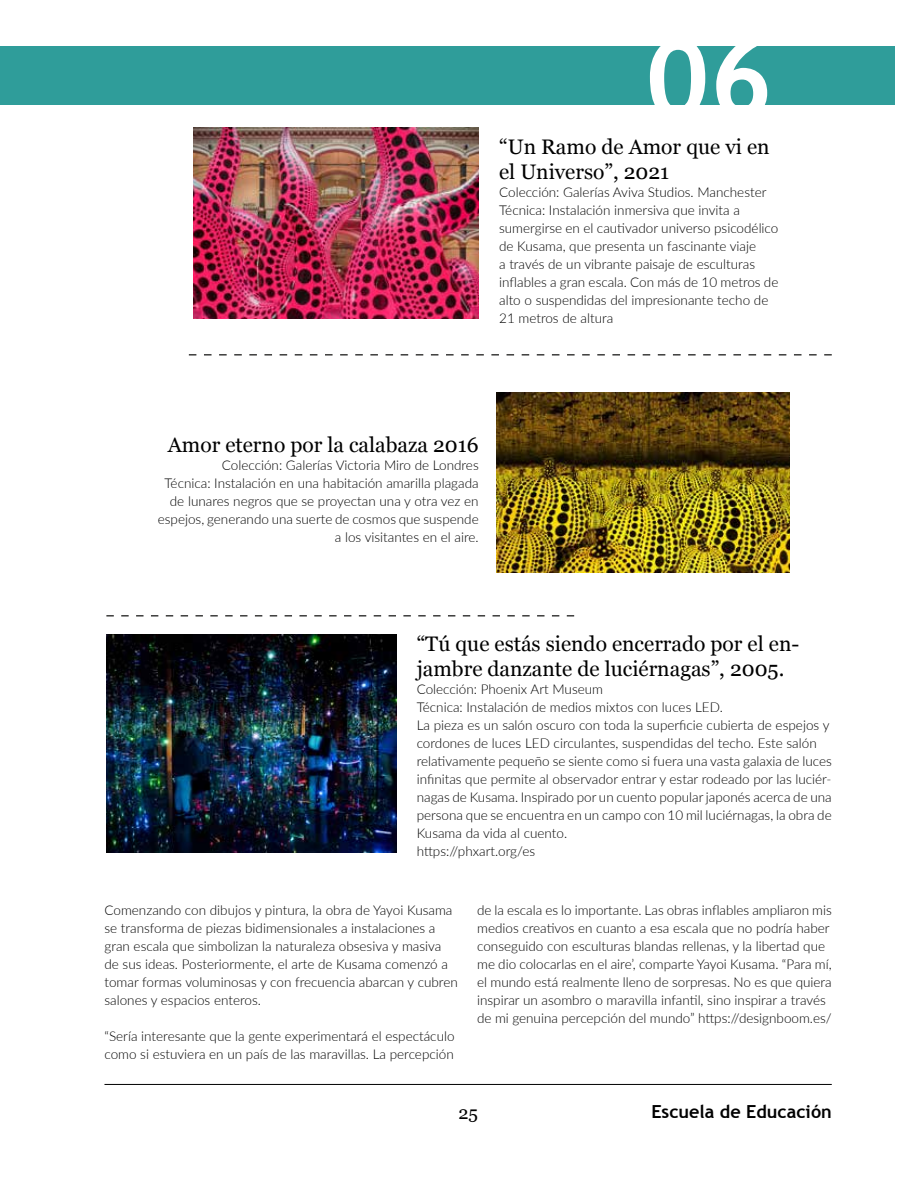
<style>
.page{position:relative;width:915px;height:1191px;background:#fff}
.page>*{position:absolute;margin:0;border:0;box-sizing:border-box;transform-origin:0 0}
.t1{font:700 108px "Trebuchet MS";color:#fff}
.t2{font:21px/25.2px "Georgia";color:#000}
.t3{font:700 18px "Trebuchet MS";color:#000}
.t4{font:18px "Georgia";color:#000}
.t5{font:300 13.5px/18px "Lato";color:#000}
</style>
<div class="page">
<hr style="left:104px;top:1084px;width:727px;height:1px;background:#000">
<div style="left:0;top:46px;width:894px;height:59px;background:#2f9d9a"></div>
<img style="left:496px;top:393px;width:292px;height:179px">
<img style="left:193px;top:128px;width:285px;height:190px">
<img style="left:106px;top:635px;width:290px;height:217px">
<svg style="left:189px;top:354px;width:642px;height:1px"></svg>
<svg style="left:106px;top:615px;width:468px;height:1px"></svg>
<h1 class="t1" style="left:645px;top:12px;width:128px">06</h1>
<h2 class="t2" style="left:499px;top:133px;width:272px">“Un Ramo de Amor que vi en el Universo”, 2021</h2>
<p class="t5" style="left:499px;top:183px;width:281px">Colección: Galerías Aviva Studios. Manchester Técnica: Instalación inmersiva que invita a sumergirse en el cautivador universo psicodélico de Kusama, que presenta un fascinante viaje<br>a través de un vibrante paisaje de esculturas inflables a gran escala. Con más de 10 metros de alto o suspendidas del impresionante techo de 21 metros de altura</p>
<h2 class="t2" style="left:168px;top:431px;width:312px">Amor eterno por la calabaza 2016</h2>
<p class="t5" style="left:158px;top:455px;width:322px;text-align:right">Colección: Galerías Victoria Miro de Londres<br>Técnica: Instalación en una habitación amarilla plagada de lunares negros que se proyectan una y otra vez en espejos, generando una suerte de cosmos que suspende a los visitantes en el aire.</p>
<h2 class="t2" style="left:416px;top:630px;width:384px">“Tú que estás siendo encerrado por el en&shy;jambre danzante de luciérnagas”, 2005.</h2>
<p class="t5" style="left:416px;top:679px;width:416px">Colección: Phoenix Art Museum<br>Técnica: Instalación de medios mixtos con luces LED.<br>La pieza es un salón oscuro con toda la superficie cubierta de espejos y cordones de luces LED circulantes, suspendidas del techo. Este salón relativamente pequeño se siente como si fuera una vasta galaxia de luces infinitas que permite al observador entrar y estar rodeado por las luciér&shy;nagas de Kusama. Inspirado por un cuento popular japonés acerca de una persona que se encuentra en un campo con 10 mil luciérnagas, la obra de Kusama da vida al cuento.<br>https://phxart.org/es</p>
<p class="t5" style="left:104px;top:900px;width:355px">Comenzando con dibujos y pintura, la obra de Yayoi Kusama se transforma de piezas bidimensionales a instalaciones a gran escala que simbolizan la naturaleza obsesiva y masiva de sus ideas. Posteriormente, el arte de Kusama comenzó a tomar formas voluminosas y con frecuencia abarcan y cubren salones y espacios enteros.</p>
<p class="t5" style="left:104px;top:1026px;width:351px">“Sería interesante que la gente experimentará el espectáculo como si estuviera en un país de las maravillas. La percepción</p>
<p class="t5" style="left:477px;top:900px;width:356px">de la escala es lo importante. Las obras inflables ampliaron mis medios creativos en cuanto a esa escala que no podría haber conseguido con esculturas blandas rellenas, y la libertad que me dio colocarlas en el aire’, comparte Yayoi Kusama. “Para mí, el mundo está realmente lleno de sorpresas. No es que quiera inspirar un asombro o maravilla infantil, sino inspirar a través de mi genuina percepción del mundo” https://designboom.es/</p>
<h3 class="t4" style="left:458px;top:1099px;width:21px">25</h3>
<h3 class="t3" style="left:651px;top:1100px;width:182px">Escuela de Educación</h3>
</div>
